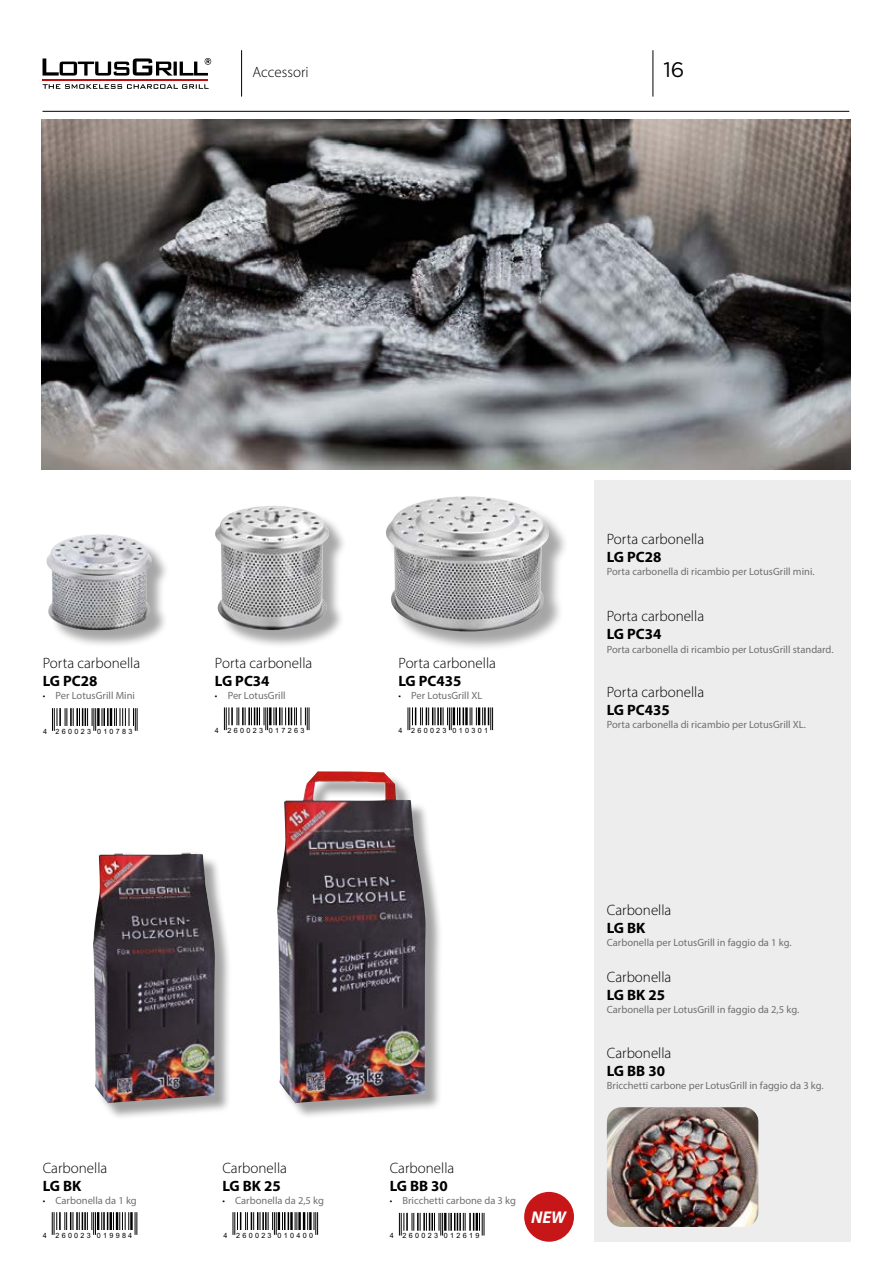
<style>
.page{position:relative;width:893px;height:1263px;background:#fff}
.page>*{position:absolute;margin:0;border:0;box-sizing:border-box;transform-origin:0 0}
.t1{font:21px "Gotham";color:#000}
.t2{font:italic 700 17.1px "Myriad Pro";color:#fff}
.t3{font:300 15px "Myriad Pro";color:#000}
.t4{font:700 15px "Myriad Pro";color:#000}
.t5{font:10.5px "Myriad Pro";color:#706f6f}
.t6{font:7.2px "Arial";letter-spacing:.32em;color:#000}
.s1{font-weight:300;font-stretch:condensed;color:#000}
</style>
<div class="page">
<hr style="left:43px;top:111px;width:806px;height:1px;background:#000">
<hr style="left:653px;top:50px;width:1px;height:47px;background:#000">
<hr style="left:43px;top:79px;width:165px;height:2px;background:#c00d0e">
<svg style="left:43px;top:84px;width:166px;height:5px"></svg>
<svg style="left:43px;top:58px;width:168px;height:18px"></svg>
<div style="left:594px;top:480px;width:256px;height:762px;background:#ededed"></div>
<hr style="left:241px;top:50px;width:1px;height:47px;background:#000">
<div style="left:389px;top:499px;width:180px;height:153px;background:#000;opacity:.35"></div>
<img style="left:386px;top:496px;width:163px;height:135px">
<div style="left:49px;top:536px;width:121px;height:113px;background:#000;opacity:.35"></div>
<img style="left:46px;top:534px;width:112px;height:98px">
<div style="left:218px;top:508px;width:129px;height:141px;background:#000;opacity:.35"></div>
<img style="left:215px;top:506px;width:114px;height:124px">
<div style="left:279px;top:773px;width:164px;height:347px;background:#000;opacity:.37"></div>
<img style="left:277px;top:771px;width:149px;height:332px">
<div style="left:95px;top:850px;width:137px;height:270px;background:#000;opacity:.37"></div>
<img style="left:93px;top:850px;width:122px;height:253px">
<img style="left:42px;top:119px;width:808px;height:350px">
<div style="left:524px;top:1192px;width:50px;height:50px;background:#c71618;border-radius:50%"></div>
<img style="left:607px;top:1107px;width:151px;height:120px">
<svg style="left:233px;top:1212px;width:56px;height:23px"></svg>
<hr style="left:290px;top:1212px;width:3px;height:18px;background:#000">
<svg style="left:295px;top:1212px;width:13px;height:18px"></svg>
<hr style="left:309px;top:1212px;width:3px;height:18px;background:#000">
<svg style="left:314px;top:1212px;width:4px;height:23px"></svg>
<svg style="left:408px;top:707px;width:56px;height:23px"></svg>
<hr style="left:465px;top:707px;width:3px;height:18px;background:#000">
<svg style="left:470px;top:707px;width:23px;height:23px"></svg>
<svg style="left:52px;top:708px;width:44px;height:23px"></svg>
<hr style="left:97px;top:708px;width:3px;height:18px;background:#000">
<svg style="left:102px;top:708px;width:36px;height:23px"></svg>
<svg style="left:224px;top:707px;width:44px;height:23px"></svg>
<hr style="left:269px;top:707px;width:3px;height:18px;background:#000">
<svg style="left:274px;top:707px;width:36px;height:23px"></svg>
<svg style="left:52px;top:1212px;width:77px;height:23px"></svg>
<hr style="left:130px;top:1212px;width:3px;height:18px;background:#000">
<svg style="left:135px;top:1212px;width:3px;height:23px"></svg>
<svg style="left:399px;top:1213px;width:86px;height:22px"></svg>
<h3 class="t3" style="left:253px;top:63px;width:58px">Accessori</h3>
<h1 class="t1" style="left:663px;top:58px;width:23px">16</h1>
<h3 class="t3" style="left:607px;top:529px;width:99px">Porta carbonella</h3>
<h3 class="t4" style="left:607px;top:547px;width:56px">LG PC28</h3>
<p class="t5" style="left:607px;top:565px;width:209px">Porta carbonella di ricambio per LotusGrill mini.</p>
<h3 class="t3" style="left:43px;top:654px;width:99px">Porta carbonella</h3>
<h3 class="t4" style="left:43px;top:671px;width:56px">LG PC28</h3>
<p class="t5" style="left:43px;top:689px;width:94px"><span class="s1">•</span> Per LotusGrill Mini</p>
<h3 class="t3" style="left:215px;top:654px;width:99px">Porta carbonella</h3>
<h3 class="t4" style="left:215px;top:671px;width:56px">LG PC34</h3>
<p class="t5" style="left:215px;top:689px;width:72px"><span class="s1">•</span> Per LotusGrill</p>
<h3 class="t3" style="left:398px;top:654px;width:99px">Porta carbonella</h3>
<h3 class="t4" style="left:398px;top:671px;width:64px">LG PC435</h3>
<p class="t5" style="left:398px;top:689px;width:85px"><span class="s1">•</span> Per LotusGrill XL</p>
<p class="t6" style="left:43px;top:726px;width:91px">4 260023 010783</p>
<p class="t6" style="left:215px;top:725px;width:91px">4 260023 017263</p>
<p class="t6" style="left:398px;top:725px;width:91px">4 260023 010301</p>
<h3 class="t3" style="left:607px;top:607px;width:99px">Porta carbonella</h3>
<h3 class="t4" style="left:607px;top:624px;width:56px">LG PC34</h3>
<p class="t5" style="left:607px;top:643px;width:228px">Porta carbonella di ricambio per LotusGrill standard.</p>
<h3 class="t3" style="left:607px;top:683px;width:99px">Porta carbonella</h3>
<h3 class="t4" style="left:607px;top:700px;width:64px">LG PC435</h3>
<p class="t5" style="left:607px;top:718px;width:201px">Porta carbonella di ricambio per LotusGrill XL.</p>
<h3 class="t3" style="left:43px;top:1158px;width:66px">Carbonella</h3>
<h3 class="t4" style="left:43px;top:1176px;width:40px">LG BK</h3>
<p class="t5" style="left:43px;top:1194px;width:95px"><span class="s1">•</span> Carbonella da 1 kg</p>
<h3 class="t3" style="left:222px;top:1158px;width:66px">Carbonella</h3>
<h3 class="t4" style="left:222px;top:1176px;width:60px">LG BK 25</h3>
<p class="t5" style="left:222px;top:1194px;width:103px"><span class="s1">•</span> Carbonella da 2,5 kg</p>
<h3 class="t3" style="left:390px;top:1158px;width:66px">Carbonella</h3>
<h3 class="t4" style="left:390px;top:1176px;width:60px">LG BB 30</h3>
<p class="t5" style="left:390px;top:1194px;width:128px"><span class="s1">•</span> Bricchetti carbone da 3 kg</p>
<p class="t6" style="left:43px;top:1230px;width:91px">4 260023 019984</p>
<p class="t6" style="left:390px;top:1231px;width:91px">4 260023 012619</p>
<p class="t6" style="left:224px;top:1230px;width:91px">4 260023 010400</p>
<h2 class="t2" style="left:531px;top:1206px;width:37px">NEW</h2>
<h3 class="t3" style="left:607px;top:901px;width:66px">Carbonella</h3>
<h3 class="t4" style="left:607px;top:918px;width:40px">LG BK</h3>
<p class="t5" style="left:607px;top:936px;width:186px">Carbonella per LotusGrill in faggio da 1 kg.</p>
<h3 class="t3" style="left:607px;top:968px;width:66px">Carbonella</h3>
<h3 class="t4" style="left:607px;top:985px;width:60px">LG BK 25</h3>
<p class="t5" style="left:607px;top:1003px;width:194px">Carbonella per LotusGrill in faggio da 2,5 kg.</p>
<h3 class="t3" style="left:607px;top:1043px;width:66px">Carbonella</h3>
<h3 class="t4" style="left:607px;top:1061px;width:60px">LG BB 30</h3>
<p class="t5" style="left:607px;top:1079px;width:218px">Bricchetti carbone per LotusGrill in faggio da 3 kg.</p>
</div>
